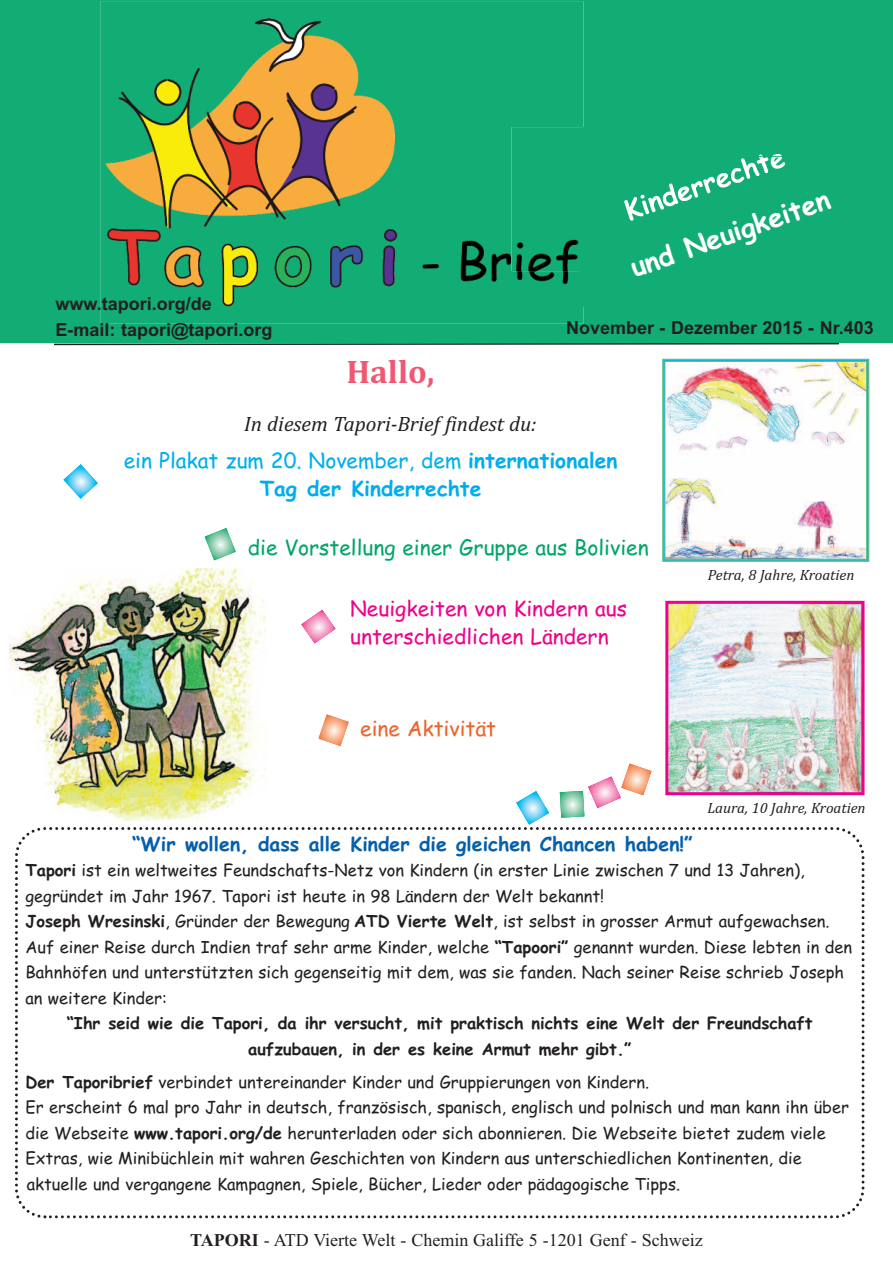
<style>
.page{position:relative;width:893px;height:1263px;background:#fff}
.page>*{position:absolute;margin:0;border:0;box-sizing:border-box;transform-origin:0 0}
.t1{font:700 33px "Cambria";color:#ef5773}
.t2{font:700 27px "Comic Sans MS";color:#fff}
.t3{font:700 21px/27.5px "Comic Sans MS";color:#00aeef;text-align:center}
.t4{font:21px/27.5px "Comic Sans MS";color:#ed028c}
.t5{font:21px "Comic Sans MS";color:#00a667}
.t6{font:italic 21px "Cambria";color:#231f20}
.t7{font:21px "Comic Sans MS";color:#ef642c}
.t8{font:700 19.5px "Comic Sans MS";color:#045fad}
.t9{font:700 18px "Arial";color:#231f20}
.t10{font:18px "Times New Roman";color:#231f20}
.t11{font:16.5px/25.5px "Comic Sans MS";color:#231f20}
.t12{font:700 16.5px/25.5px "Comic Sans MS";color:#231f20;text-align:center}
.t13{font:italic 15px "Cambria";color:#231f20}
.s1{font-weight:400}
.s2{font-weight:700}
</style>
<div class="page">
<div style="left:0;top:0;width:893px;height:343px;background:#11ad74"></div>
<img style="left:100px;top:1px;width:483px;height:322px">
<svg style="left:53px;top:342px;width:787px;height:4px"></svg>
<div style="left:511px;top:127px;width:382px;height:144px;background:#11ad74"></div>
<div style="left:579px;top:271px;width:301px;height:36px;background:#11ad74"></div>
<img style="left:579px;top:157px;width:4px;height:114px">
<img style="left:624px;top:176px;width:107px;height:45px">
<img style="left:667px;top:363px;width:198px;height:194px">
<div style="left:662px;top:359px;width:207px;height:203px;border:2px solid #5ebf91"></div>
<div style="left:665px;top:361px;width:202px;height:198px;border:1px solid #5ebf91"></div>
<img style="left:669px;top:605px;width:191px;height:186px">
<div style="left:665px;top:601px;width:199px;height:194px;border:3px solid #ed028c"></div>
<img style="left:10px;top:568px;width:256px;height:253px">
<svg style="left:63px;top:464px;width:35px;height:35px"></svg>
<svg style="left:318px;top:714px;width:31px;height:32px"></svg>
<svg style="left:205px;top:528px;width:31px;height:32px"></svg>
<svg style="left:301px;top:610px;width:35px;height:33px"></svg>
<svg style="left:516px;top:791px;width:33px;height:34px"></svg>
<svg style="left:560px;top:763px;width:91px;height:55px"></svg>
<svg style="left:15px;top:827px;width:850px;height:392px"></svg>
<div style="left:45px;top:834px;width:735px;height:27px;background:#fff"></div>
<p class="t9" style="left:56px;top:293px;width:158px">www.tapori.org/de</p>
<p class="t9" style="left:56px;top:319px;width:219px">E-mail: tapori@tapori.org</p>
<h1 class="t1" style="left:346px;top:353px;width:90px">Hallo,</h1>
<p class="t6" style="left:244px;top:411px;width:294px">In diesem Tapori-Brief findest du:</p>
<h2 class="t2" style="left:626px;top:253px;width:211px;rotate:-19deg">und Neuigkeiten</h2>
<p class="t9" style="left:566px;top:317px;width:309px">November - Dezember 2015 - Nr.403</p>
<p class="t3" style="left:124px;top:447px;width:495px"><span class="s1">ein Plakat zum 20. November, dem</span> internationalen<br>Tag der Kinderrechte</p>
<p class="t5" style="left:248px;top:536px;width:402px">die Vorstellung einer Gruppe aus Bolivien</p>
<p class="t4" style="left:350px;top:595px;width:278px">Neuigkeiten von Kindern aus unterschiedlichen Ländern</p>
<p class="t13" style="left:708px;top:565px;width:148px">Petra, 8 Jahre, Kroatien</p>
<p class="t7" style="left:360px;top:716px;width:137px">eine Aktivität</p>
<p class="t8" style="left:132px;top:833px;width:562px">“Wir wollen, dass alle Kinder die gleichen Chancen haben!”</p>
<p class="t13" style="left:707px;top:799px;width:160px">Laura, 10 Jahre, Kroatien</p>
<p class="t11" style="left:25px;top:858px;width:828px"><span class="s2">Tapori</span> ist ein weltweites Feundschafts-Netz von Kindern (in erster Linie zwischen 7 und 13 Jahren), gegründet im Jahr 1967. Tapori ist heute in 98 Ländern der Welt bekannt!<br><span class="s2">Joseph Wresinski</span>, Gründer der Bewegung <span class="s2">ATD Vierte Welt</span>, ist selbst in grosser Armut aufgewachsen.<br>Auf einer Reise durch Indien traf sehr arme Kinder, welche <span class="s2">“Tapoori”</span> genannt wurden. Diese lebten in den Bahnhöfen und unterstützten sich gegenseitig mit dem, was sie fanden. Nach seiner Reise schrieb Joseph an weitere Kinder:</p>
<p class="t12" style="left:67px;top:1011px;width:747px">“Ihr seid wie die Tapori, da ihr versucht, mit praktisch nichts eine Welt der Freundschaft aufzubauen, in der es keine Armut mehr gibt.”</p>
<p class="t11" style="left:26px;top:1069px;width:825px"><span class="s2">Der Taporibrief</span> verbindet untereinander Kinder und Gruppierungen von Kindern.<br>Er erscheint 6 mal pro Jahr in deutsch, französisch, spanisch, englisch und polnisch und man kann ihn über die Webseite <span class="s2">www.tapori.org/de</span> herunterladen oder sich abonnieren. Die Webseite bietet zudem viele Extras, wie Minibüchlein mit wahren Geschichten von Kindern aus unterschiedlichen Kontinenten, die aktuelle und vergangene Kampagnen, Spiele, Bücher, Lieder oder pädagogische Tipps.</p>
<p class="t10" style="left:190px;top:1229px;width:514px"><span class="s2">TAPORI</span> - ATD Vierte Welt - Chemin Galiffe 5 -1201 Genf - Schweiz</p>
</div>
